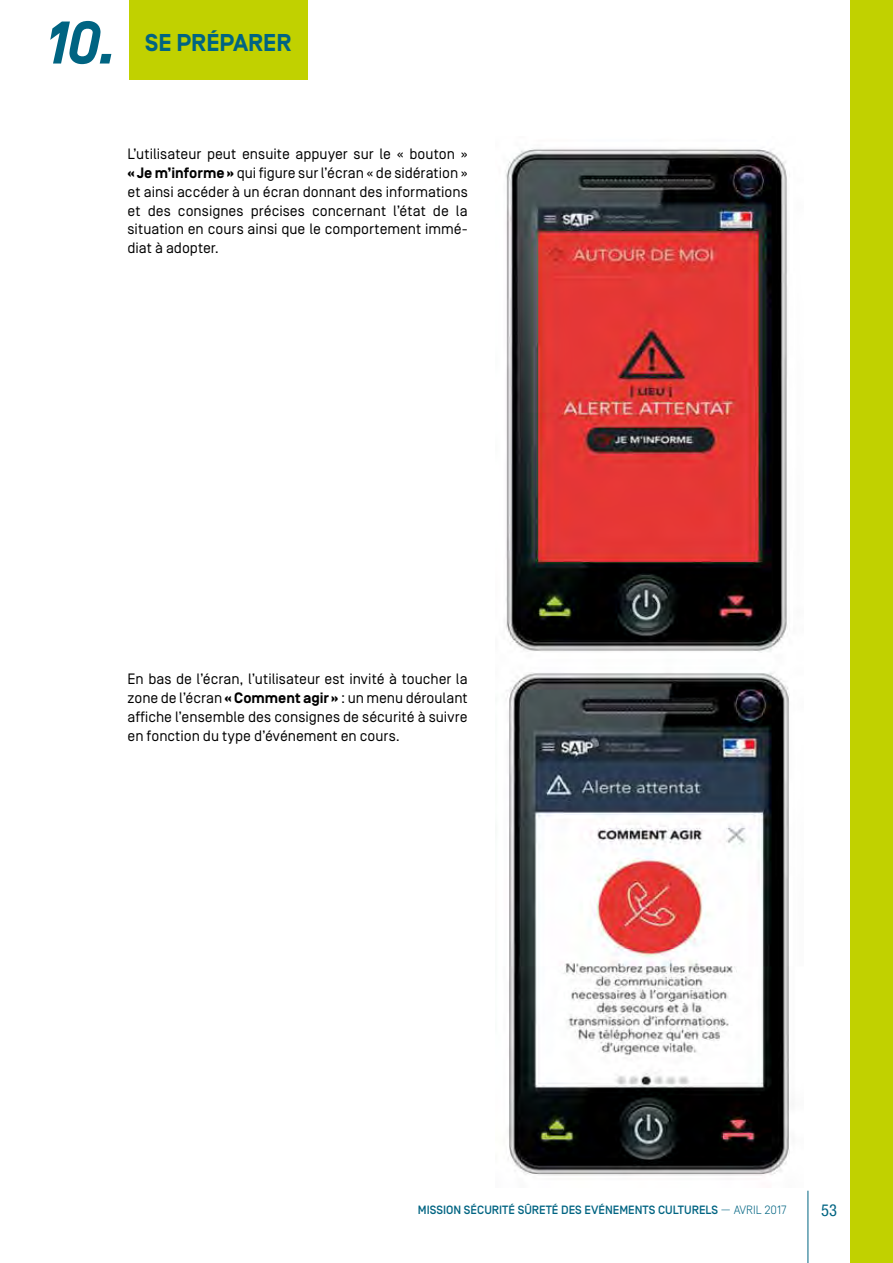
<style>
.page{position:relative;width:893px;height:1263px;background:#fff}
.page>*{position:absolute;margin:0;border:0;box-sizing:border-box;transform-origin:0 0}
.t1{font:italic 700 60px "Simplon BP";color:#006482}
.t2{font:700 24.3px "Simplon BP";color:#006482}
.t3{font:condensed 16.5px "Helvetica Neue LT Std";color:#006482}
.t4{font:15px/18.8px "Simplon BP Regular";color:#000;text-align:justify}
.t5{font:500 12px "Simplon BP";color:#006482}
.s1{font-family:"Simplon BP";font-weight:700}
.s2{font-weight:300}
</style>
<div class="page">
<div style="left:850px;top:0;width:43px;height:1263px;background:#c1d100"></div>
<hr style="left:807px;top:1191px;width:1px;height:72px;background:#006482">
<div style="left:129px;top:0;width:179px;height:80px;background:#c1d100"></div>
<img style="left:506px;top:148px;width:284px;height:1028px">
<h1 class="t1" style="left:46px;top:9px;width:72px">10.</h1>
<h2 class="t2" style="left:145px;top:29px;width:148px">SE PRÉPARER</h2>
<p class="t4" style="left:128px;top:145px;width:342px">L’utilisateur peut ensuite appuyer sur le « bouton » <span class="s1">« Je m’informe »</span> qui figure sur l’écran « de sidération » et ainsi accéder à un écran donnant des informations et des consignes précises concernant l’état de la situation en cours ainsi que le comportement immé&shy;diat à adopter.</p>
<p class="t4" style="left:128px;top:670px;width:342px">En bas de l’écran, l’utilisateur est invité à toucher la zone de l’écran <span class="s1">« Comment agir »</span> : un menu déroulant affiche l’ensemble des consignes de sécurité à suivre en fonction du type d’événement en cours.</p>
<p class="t5" style="left:418px;top:1203px;width:370px">MISSION SÉCURITÉ SÛRETÉ DES EVÉNEMENTS CULTURELS <span class="s2">— AVRIL 2017</span></p>
<p class="t3" style="left:821px;top:1200px;width:17px">53</p>
</div>
